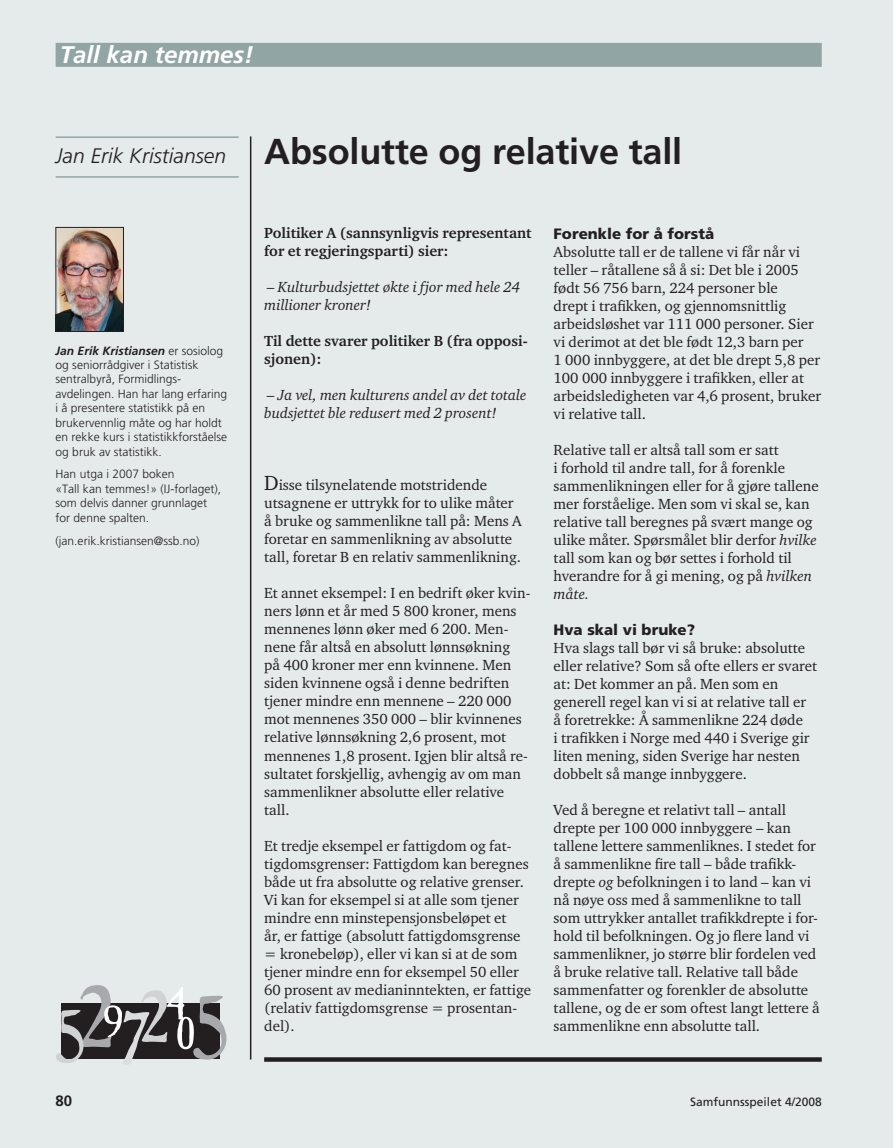
<style>
.page{position:relative;width:893px;height:1148px;background:#fff}
.page>*{position:absolute;margin:0;border:0;box-sizing:border-box;transform-origin:0 0}
.t1{font:700 36px "Frutiger";letter-spacing:-.005em;color:#231f20}
.t2{font:italic 700 24px "Frutiger";color:#fff}
.t3{font:15px/18px "Charter ITC Std";color:#231f20}
.t4{font:italic 15px/18px "Charter ITC Std";color:#231f20}
.t5{font:700 15px/18px "Charter ITC Std";color:#231f20}
.t6{font:900 15px "Frutiger";color:#231f20}
.t7{font:700 15px "Frutiger";color:#231f20}
.t8{font:300 12px/14.4px "Frutiger";color:#231f20}
.t9{font:12px "Frutiger";color:#231f20}
.s1{font-weight:300;font-style:italic;font-size:21px}
.s2{font-weight:700;font-style:italic}
.s3{font-size:21px}
.s4{font-style:italic}
</style>
<div class="page">
<div style="left:0;top:0;width:892px;height:1147px;background:#e5ebeb"></div>
<hr style="left:250px;top:136px;width:1px;height:923px;background:#231f20">
<svg style="left:264px;top:1057px;width:557px;height:4px;background:#2f2c2d"></svg>
<img style="left:58px;top:229px;width:64px;height:101px">
<div style="left:56px;top:227px;width:68px;height:105px;border:1px solid #231f20"></div>
<div style="left:56px;top:43px;width:765px;height:24px;background:#91a5a4"></div>
<hr style="left:56px;top:136px;width:182px;height:2px;background:#91a5a4">
<hr style="left:56px;top:176px;width:182px;height:2px;background:#91a5a4">
<svg style="left:56px;top:985px;width:170px;height:79px"></svg>
<h2 class="t2" style="left:60px;top:41px;width:195px">Tall kan temmes!</h2>
<h1 class="t1" style="left:56px;top:131px;width:627px"><span class="s1">Jan Erik Kristiansen</span> Absolutte og relative tall</h1>
<p class="t8" style="left:56px;top:343px;width:173px"><span class="s2">Jan Erik Kristiansen</span> er sosiolog og seniorrådgiver i Statistisk sentralbyrå, Formidlings&shy;avdelingen. Han har lang erfaring i å presentere statistikk på en brukervennlig måte og har holdt en rekke kurs i statistikkforståelse og bruk av statistikk.</p>
<p class="t8" style="left:56px;top:467px;width:167px">Han utga i 2007 boken<br>«Tall kan temmes!» (IJ-forlaget), som delvis danner grunnlaget for denne spalten.</p>
<p class="t8" style="left:56px;top:533px;width:145px">(jan.erik.kristiansen@ssb.no)</p>
<p class="t5" style="left:264px;top:224px;width:269px">Politiker A (sannsynligvis representant for et regjeringsparti) sier:</p>
<p class="t4" style="left:264px;top:278px;width:257px">– Kulturbudsjettet økte i fjor med hele 24 millioner kroner!</p>
<p class="t5" style="left:264px;top:332px;width:265px">Til dette svarer politiker B (fra opposi&shy;sjonen):</p>
<p class="t4" style="left:264px;top:386px;width:263px">– Ja vel, men kulturens andel av det totale budsjettet ble redusert med 2 prosent!</p>
<p class="t3" style="left:264px;top:476px;width:259px"><span class="s3">D</span>isse tilsynelatende motstridende utsagnene er uttrykk for to ulike måter å bruke og sammenlikne tall på: Mens A foretar en sammenlikning av absolutte tall, foretar B en relativ sammenlikning.</p>
<p class="t3" style="left:264px;top:584px;width:268px">Et annet eksempel: I en bedrift øker kvin&shy;ners lønn et år med 5 800 kroner, mens mennenes lønn øker med 6 200. Men&shy;nene får altså en absolutt lønnsøkning<br>på 400 kroner mer enn kvinnene. Men siden kvinnene også i denne bedriften tjener mindre enn mennene – 220 000 mot mennenes 350 000 – blir kvinnenes relative lønnsøkning 2,6 prosent, mot mennenes 1,8 prosent. Igjen blir altså re&shy;sultatet forskjellig, avhengig av om man sammenlikner absolutte eller relative tall.</p>
<p class="t3" style="left:264px;top:836px;width:268px">Et tredje eksempel er fattigdom og fat&shy;tigdomsgrenser: Fattigdom kan beregnes både ut fra absolutte og relative grenser.<br>Vi kan for eksempel si at alle som tjener mindre enn minstepensjonsbeløpet et<br>år, er fattige (absolutt fattigdomsgrense = kronebeløp), eller vi kan si at de som tjener mindre enn for eksempel 50 eller 60 prosent av medianinntekten, er fattige (relativ fattigdomsgrense = prosentan&shy;del).</p>
<p class="t6" style="left:553px;top:224px;width:162px">Forenkle for å forstå</p>
<p class="t3" style="left:553px;top:242px;width:269px">Absolutte tall er de tallene vi får når vi teller – råtallene så å si: Det ble i 2005 født 56 756 barn, 224 personer ble<br>drept i trafikken, og gjennomsnittlig arbeidsløshet var 111 000 personer. Sier vi derimot at det ble født 12,3 barn per<br>1 000 innbyggere, at det ble drept 5,8 per 100 000 innbyggere i trafikken, eller at arbeidsledigheten var 4,6 prosent, bruker vi relative tall.</p>
<p class="t3" style="left:553px;top:440px;width:266px">Relative tall er altså tall som er satt<br>i forhold til andre tall, for å forenkle sammenlikningen eller for å gjøre tallene mer forståelige. Men som vi skal se, kan relative tall beregnes på svært mange og ulike måter. Spørsmålet blir derfor <span class="s4">hvilke </span>tall som kan og bør settes i forhold til hverandre for å gi mening, og på <span class="s4">hvilken måte.</span></p>
<p class="t6" style="left:553px;top:620px;width:143px">Hva skal vi bruke?</p>
<p class="t3" style="left:553px;top:638px;width:265px">Hva slags tall bør vi så bruke: absolutte eller relative? Som så ofte ellers er svaret at: Det kommer an på. Men som en generell regel kan vi si at relative tall er å foretrekke: Å sammenlikne 224 døde<br>i trafikken i Norge med 440 i Sverige gir liten mening, siden Sverige har nesten dobbelt så mange innbyggere.</p>
<p class="t3" style="left:553px;top:800px;width:267px">Ved å beregne et relativt tall – antall drepte per 100 000 innbyggere – kan tallene lettere sammenliknes. I stedet for å sammenlikne fire tall – både trafikk&shy;drepte <span class="s4">og</span> befolkningen i to land – kan vi nå nøye oss med å sammenlikne to tall som uttrykker antallet trafikkdrepte i for&shy;hold til befolkningen. Og jo flere land vi sammenlikner, jo større blir fordelen ved å bruke relative tall. Relative tall både sammenfatter og forenkler de absolutte tallene, og de er som oftest langt lettere å sammenlikne enn absolutte tall.</p>
<p class="t7" style="left:56px;top:1092px;width:18px">80</p>
<p class="t9" style="left:690px;top:1095px;width:133px">Samfunnsspeilet 4/2008</p>
</div>
